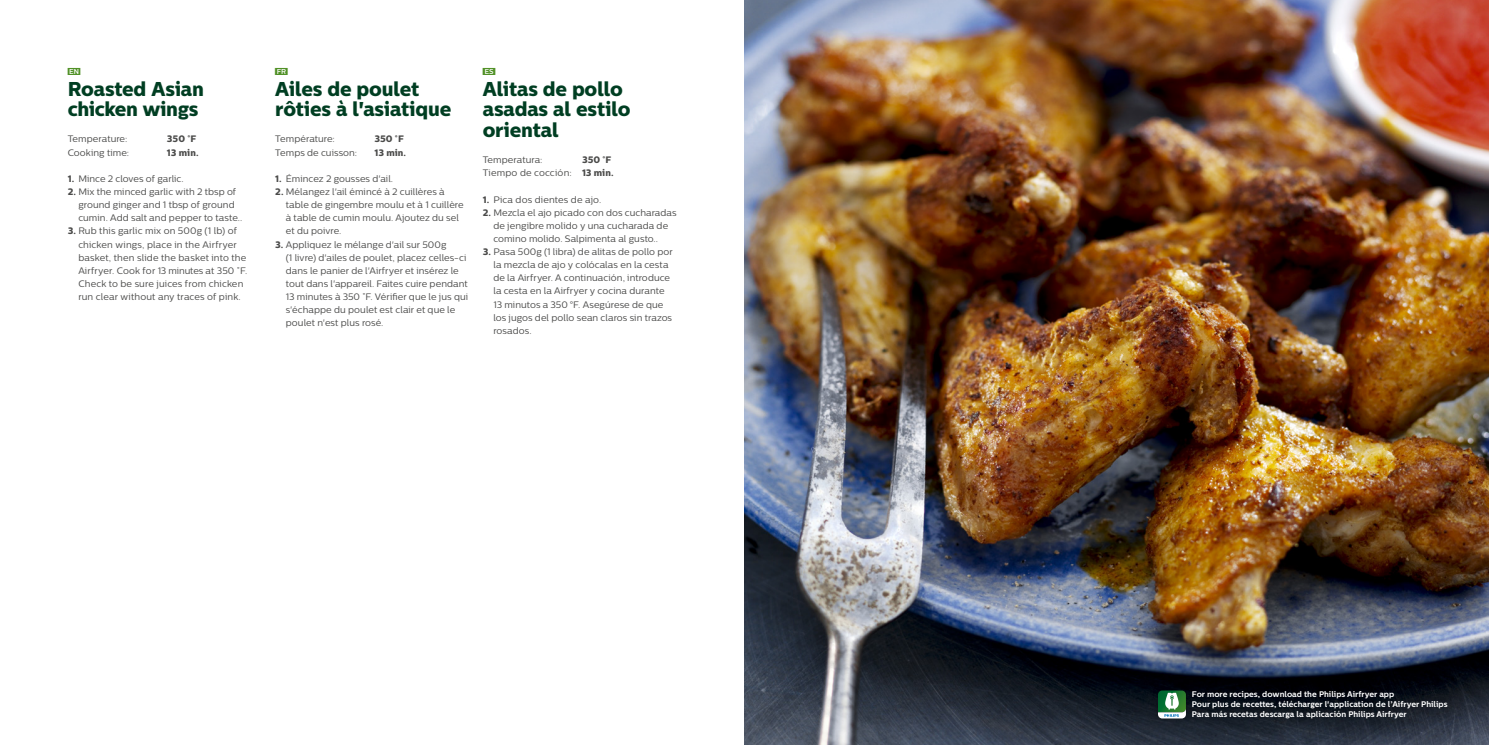
<style>
.page{position:relative;width:1489px;height:745px;background:#fff}
.page>*{position:absolute;margin:0;border:0;box-sizing:border-box;transform-origin:0 0}
.t1{font:800 20px/20.6px "Centrale Sans";letter-spacing:-.015em;color:#003e22}
.t2{font:10px "Language Marks Solid 2.8 Small";color:#519127}
.t3{font:9.38px/13.1px "Centrale Sans";letter-spacing:.005em;color:#4a4a49}
.t4{font:800 9.38px "Centrale Sans";color:#4a4a49}
.t5{font:700 8.12px/10px "Centrale Sans";color:#fff}
.s1{font-weight:800}
</style>
<div class="page">
<img style="left:744px;top:0;width:744px;height:744px">
<div style="left:1152px;top:685px;width:39px;height:38px;background:#000;opacity:.3"></div>
<svg style="left:1157px;top:690px;width:28px;height:28px"></svg>
<p class="t2" style="left:68px;top:65px;width:18px">e</p>
<h1 class="t1" style="left:68px;top:79px;width:138px">Roasted Asian chicken wings</h1>
<p class="t3" style="left:68px;top:132px;width:61px">Temperature:</p>
<p class="t4" style="left:167px;top:133px;width:31px">350 °F</p>
<p class="t3" style="left:68px;top:145px;width:63px">Cooking time:</p>
<p class="t4" style="left:167px;top:146px;width:33px">13 min.</p>
<p class="t3" style="left:68px;top:172px;width:117px"><span class="s1">1.</span> Mince 2 cloves of garlic.</p>
<p class="t3" style="left:78px;top:185px;width:165px;text-indent:-11px"><span class="s1">2.</span> Mix the minced garlic with 2 tbsp of ground ginger and 1 tbsp of ground cumin. Add salt and pepper to taste..</p>
<p class="t3" style="left:78px;top:224px;width:170px;text-indent:-11px"><span class="s1">3.</span> Rub this garlic mix on 500g (1 lb) of chicken wings, place in the Airfryer basket, then slide the basket into the Airfryer. Cook for 13 minutes at 350 ˚F.<br>Check to be sure juices from chicken run clear without any traces of pink.</p>
<p class="t2" style="left:275px;top:65px;width:18px">f</p>
<h1 class="t1" style="left:275px;top:79px;width:177px">Ailes de poulet rôties à l'asiatique</h1>
<p class="t3" style="left:275px;top:132px;width:61px">Température:</p>
<p class="t4" style="left:374px;top:133px;width:31px">350 °F</p>
<p class="t3" style="left:275px;top:145px;width:83px">Temps de cuisson:</p>
<p class="t4" style="left:374px;top:146px;width:33px">13 min.</p>
<p class="t3" style="left:275px;top:172px;width:119px"><span class="s1">1.</span> Émincez 2 gousses d'ail.</p>
<p class="t3" style="left:286px;top:185px;width:179px;text-indent:-11px"><span class="s1">2.</span> Mélangez l'ail émincé à 2 cuillères à table de gingembre moulu et à 1 cuillère à table de cumin moulu. Ajoutez du sel et du poivre.</p>
<p class="t3" style="left:286px;top:237px;width:184px;text-indent:-11px"><span class="s1">3.</span> Appliquez le mélange d'ail sur 500g<br>(1 livre) d'ailes de poulet, placez celles-ci dans le panier de l'Airfryer et insérez le tout dans l'appareil. Faites cuire pendant 13 minutes à 350 ˚F. Vérifier que le jus qui s'échappe du poulet est clair et que le poulet n'est plus rosé.</p>
<p class="t2" style="left:482px;top:65px;width:18px">E</p>
<h1 class="t1" style="left:482px;top:79px;width:149px">Alitas de pollo asadas al estilo oriental</h1>
<p class="t3" style="left:482px;top:153px;width:61px">Temperatura:</p>
<p class="t3" style="left:482px;top:153px;width:132px;text-align:right"><span class="s1">350 °F<br></span>Tiempo de cocción: <span class="s1">13 min.</span></p>
<p class="t3" style="left:482px;top:192px;width:120px"><span class="s1">1.</span> Pica dos dientes de ajo.</p>
<p class="t3" style="left:493px;top:205px;width:185px;text-indent:-11px"><span class="s1">2.</span> Mezcla el ajo picado con dos cucharadas de jengibre molido y una cucharada de comino molido. Salpimenta al gusto..</p>
<p class="t3" style="left:493px;top:245px;width:181px;text-indent:-11px"><span class="s1">3.</span> Pasa 500g (1 libra) de alitas de pollo por la mezcla de ajo y colócalas en la cesta de la Airfryer. A continuación, introduce la cesta en la Airfryer y cocina durante 13 minutos a 350 °F. Asegúrese de que los jugos del pollo sean claros sin trazos rosados.</p>
<p class="t5" style="left:1191px;top:688px;width:257px">For more recipes, download the Philips Airfryer app<br>Pour plus de recettes, télécharger l'application de l’Aifryer Philips<br>Para más recetas descarga la aplicación Philips Airfryer</p>
</div>
